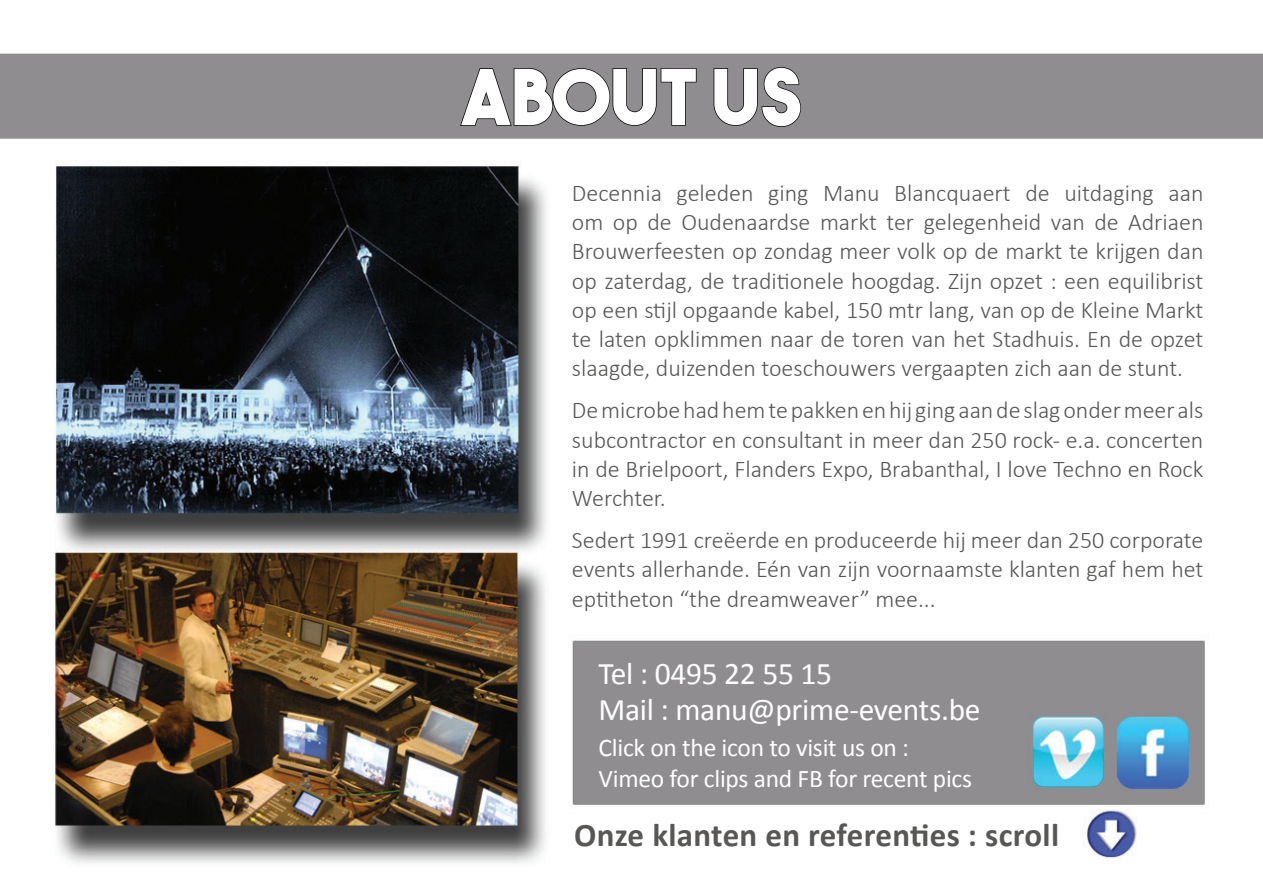
<style>
.page{position:relative;width:1263px;height:893px;background:#fff}
.page>*{position:absolute;margin:0;border:0;box-sizing:border-box;transform-origin:0 0}
.t1{font:76.5px "The Bold Font";color:#fff}
.t2{font:700 33px "Calibri";letter-spacing:.01em;color:#585756}
.t3{font:31.5px/36px "Calibri";letter-spacing:-.01em;color:#fff}
.t4{font:25.5px/31.5px "Calibri";letter-spacing:-.01em;color:#fff}
.t5{font:300 24px/29.2px "Calibri";color:#585756;text-align:justify}
</style>
<div class="page">
<img style="left:0;top:53px;width:1263px;height:811px">
<svg style="left:459px;top:67px;width:238px;height:60px"></svg>
<svg style="left:713px;top:66px;width:89px;height:62px"></svg>
<h1 class="t1" style="left:461px;top:49px;width:342px">ABOUT US</h1>
<p class="t5" style="left:572px;top:178px;width:633px">Decennia geleden ging Manu Blancquaert de uitdaging aan om op de Oudenaardse markt ter gelegenheid van de Adriaen Brouwerfeesten op zondag meer volk op de markt te krijgen dan op zaterdag, de traditionele hoogdag. Zijn opzet : een equilibrist op een stijl opgaande kabel, 150 mtr lang, van op de Kleine Markt te laten opklimmen naar de toren van het Stadhuis. En de opzet slaagde, duizenden toeschouwers vergaapten zich aan de stunt.</p>
<p class="t5" style="left:572px;top:396px;width:633px">De microbe had hem te pakken en hij ging aan de slag onder meer als subcontractor en consultant in meer dan 250 rock- e.a. concerten in de Brielpoort, Flanders Expo, Brabanthal, I love Techno en Rock Werchter.</p>
<p class="t5" style="left:572px;top:525px;width:633px">Sedert 1991 creëerde en produceerde hij meer dan 250 corporate events allerhande. Eén van zijn voornaamste klanten gaf hem het eptitheton “the dreamweaver” mee...</p>
<h3 class="t3" style="left:598px;top:655px;width:384px">Tel : 0495 22 55 15<br>Mail : manu@prime-events.be</h3>
<p class="t4" style="left:598px;top:731px;width:375px">Click on the icon to visit us on :<br>Vimeo for clips and FB for recent pics</p>
<h2 class="t2" style="left:574px;top:812px;width:486px">Onze klanten en referenties : scroll</h2>
</div>
